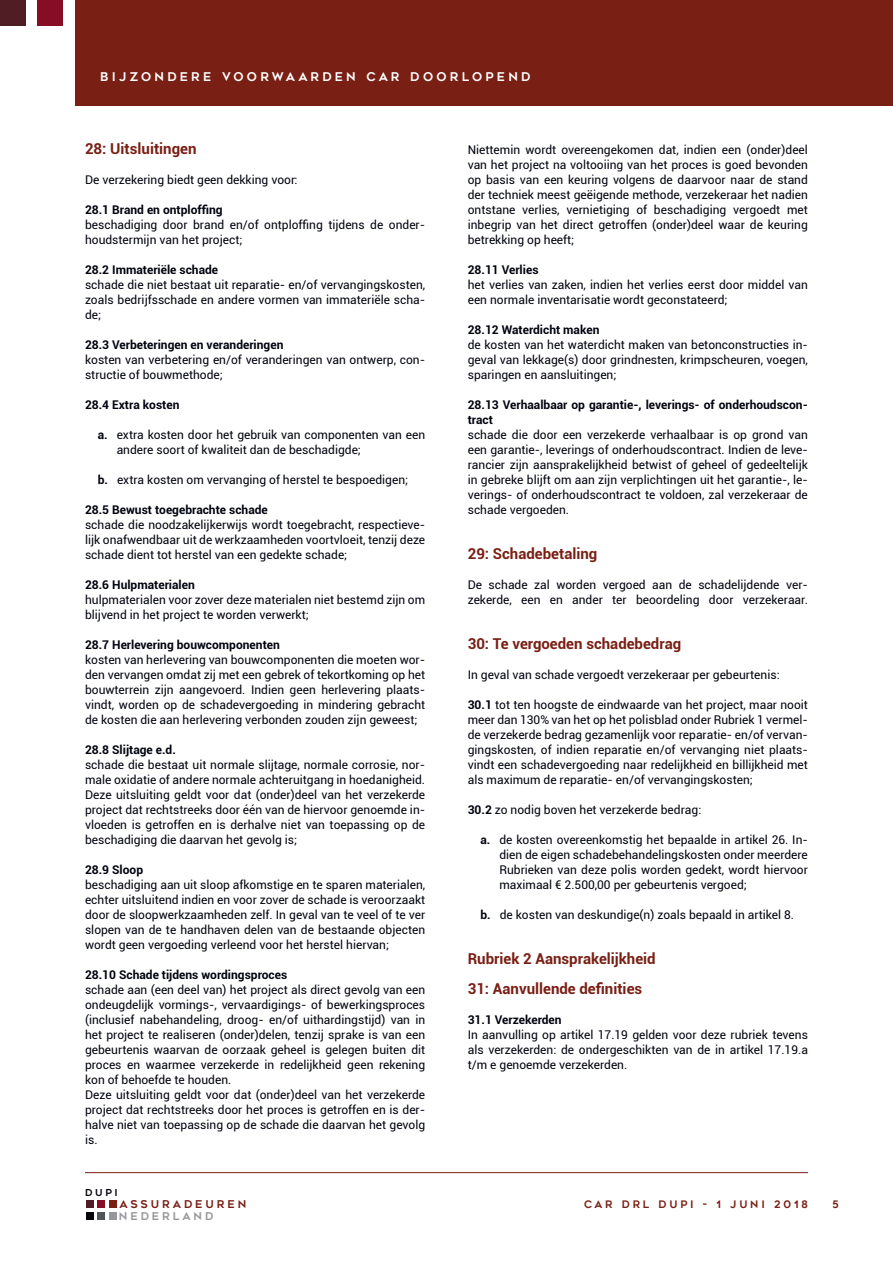
<style>
.page{position:relative;width:893px;height:1263px;background:#fff}
.page>*{position:absolute;margin:0;border:0;box-sizing:border-box;transform-origin:0 0}
.t1{font:700 15px/30px "Roboto";color:#791f14}
.t2{font:12px/15px "Roboto";color:#00030f;text-align:justify}
.t3{font:700 12px/15px "Roboto";color:#00030f}
.t4{font:12px "Geometos";letter-spacing:.275em;color:#fff}
.t5{font:10.8px "Geometos";letter-spacing:.275em;color:#7a1f15}
.t6{font:10.8px "Geometos";letter-spacing:.275em;color:#95979a}
.t7{font:10.35px "Geometos";letter-spacing:.275em;color:#791f14}
.t8{font:9.6px "Geometos";color:#05060b}
.s1{font-weight:700}
</style>
<div class="page">
<div style="left:0;top:0;width:25px;height:25px;background:#4f1d23"></div>
<div style="left:38px;top:0;width:25px;height:25px;background:#870d27"></div>
<div style="left:75px;top:0;width:818px;height:106px;background:#791f14"></div>
<hr style="left:85px;top:1172px;width:723px;height:1px;background:#791f14">
<div style="left:86px;top:1212px;width:8px;height:7px;background:#05060b"></div>
<div style="left:97px;top:1212px;width:8px;height:7px;background:#50545b"></div>
<div style="left:109px;top:1212px;width:8px;height:7px;background:#95979a"></div>
<div style="left:86px;top:1200px;width:8px;height:8px;background:#4f1d23"></div>
<div style="left:97px;top:1200px;width:8px;height:8px;background:#870d27"></div>
<div style="left:109px;top:1200px;width:8px;height:8px;background:#7a1f15"></div>
<p class="t4" style="left:100px;top:70px;width:432px">BIJZONDERE VOORWAARDEN CAR DOORLOPEND</p>
<p class="t1" style="left:85px;top:133px;width:113px">28: Uitsluitingen</p>
<p class="t2" style="left:85px;top:172px;width:214px">De verzekering biedt geen dekking voor:</p>
<p class="t3" style="left:85px;top:202px;width:139px">28.1 Brand en ontploffing</p>
<p class="t2" style="left:85px;top:217px;width:342px">beschadiging door brand en/of ontploffing tijdens de onder&shy;houdstermijn van het project;</p>
<p class="t3" style="left:85px;top:262px;width:135px">28.2 Immateriële schade</p>
<p class="t2" style="left:85px;top:277px;width:342px">schade die niet bestaat uit reparatie- en/of vervangingskosten, zoals bedrijfsschade en andere vormen van immateriële scha&shy;de;</p>
<p class="t3" style="left:85px;top:337px;width:200px">28.3 Verbeteringen en veranderingen</p>
<p class="t2" style="left:85px;top:352px;width:342px">kosten van verbetering en/of veranderingen van ontwerp, con&shy;structie of bouwmethode;</p>
<p class="t3" style="left:85px;top:397px;width:96px">28.4 Extra kosten</p>
<p class="t2" style="left:117px;top:427px;width:310px;text-indent:-19px"><span class="s1">a.</span> extra kosten door het gebruik van componenten van een andere soort of kwaliteit dan de beschadigde;</p>
<p class="t2" style="left:98px;top:472px;width:312px"><span class="s1">b.</span> extra kosten om vervanging of herstel te bespoedigen;</p>
<p class="t3" style="left:85px;top:502px;width:184px">28.5 Bewust toegebrachte schade</p>
<p class="t2" style="left:85px;top:517px;width:342px">schade die noodzakelijkerwijs wordt toegebracht, respectieve&shy;lijk onafwendbaar uit de werkzaamheden voortvloeit, tenzij deze schade dient tot herstel van een gedekte schade;</p>
<p class="t3" style="left:85px;top:577px;width:111px">28.6 Hulpmaterialen</p>
<p class="t2" style="left:85px;top:592px;width:342px">hulpmaterialen voor zover deze materialen niet bestemd zijn om blijvend in het project te worden verwerkt;</p>
<p class="t3" style="left:85px;top:637px;width:196px">28.7 Herlevering bouwcomponenten</p>
<p class="t2" style="left:85px;top:652px;width:342px">kosten van herlevering van bouwcomponenten die moeten wor&shy;den vervangen omdat zij met een gebrek of tekortkoming op het bouwterrein zijn aangevoerd. Indien geen herlevering plaats&shy;vindt, worden op de schadevergoeding in mindering gebracht de kosten die aan herlevering verbonden zouden zijn geweest;</p>
<p class="t3" style="left:85px;top:742px;width:92px">28.8 Slijtage e.d.</p>
<p class="t2" style="left:85px;top:757px;width:342px">schade die bestaat uit normale slijtage, normale corrosie, nor&shy;male oxidatie of andere normale achteruitgang in hoedanigheid.<br>Deze uitsluiting geldt voor dat (onder)deel van het verzekerde project dat rechtstreeks door één van de hiervoor genoemde in&shy;vloeden is getroffen en is derhalve niet van toepassing op de beschadiging die daarvan het gevolg is;</p>
<p class="t3" style="left:85px;top:862px;width:60px">28.9 Sloop</p>
<p class="t2" style="left:85px;top:877px;width:342px">beschadiging aan uit sloop afkomstige en te sparen materialen, echter uitsluitend indien en voor zover de schade is veroorzaakt door de sloopwerkzaamheden zelf. In geval van te veel of te ver slopen van de te handhaven delen van de bestaande objecten wordt geen vergoeding verleend voor het herstel hiervan;</p>
<p class="t3" style="left:85px;top:967px;width:204px">28.10 Schade tijdens wordingsproces</p>
<p class="t2" style="left:85px;top:982px;width:342px;text-align:left">schade aan (een deel van) het project als direct gevolg van een ondeugdelijk vormings-, vervaardigings- of bewerkingsproces (inclusief nabehandeling, droog- en/of uithardingstijd) van in het project te realiseren (onder)delen, tenzij sprake is van een gebeurtenis waarvan de oorzaak geheel is gelegen buiten dit proces en waarmee verzekerde in redelijkheid geen rekening kon of behoefde te houden.<br>Deze uitsluiting geldt voor dat (onder)deel van het verzekerde project dat rechtstreeks door het proces is getroffen en is der&shy;halve niet van toepassing op de schade die daarvan het gevolg is.</p>
<p class="t8" style="left:85px;top:1187px;width:34px">DUPI</p>
<p class="t2" style="left:468px;top:142px;width:342px">Niettemin wordt overeengekomen dat, indien een (onder)deel van het project na voltooiing van het proces is goed bevonden op basis van een keuring volgens de daarvoor naar de stand der techniek meest geëigende methode, verzekeraar het nadien ontstane verlies, vernietiging of beschadiging vergoedt met inbegrip van het direct getroffen (onder)deel waar de keuring betrekking op heeft;</p>
<p class="t3" style="left:468px;top:262px;width:72px">28.11 Verlies</p>
<p class="t2" style="left:468px;top:277px;width:342px">het verlies van zaken, indien het verlies eerst door middel van een normale inventarisatie wordt geconstateerd;</p>
<p class="t3" style="left:468px;top:322px;width:133px">28.12 Waterdicht maken</p>
<p class="t2" style="left:468px;top:337px;width:342px">de kosten van het waterdicht maken van betonconstructies in&shy;geval van lekkage(s) door grindnesten, krimpscheuren, voegen, sparingen en aansluitingen;</p>
<p class="t3" style="left:468px;top:397px;width:342px">28.13 Verhaalbaar op garantie-, leverings- of onderhoudscon&shy;tract</p>
<p class="t2" style="left:468px;top:427px;width:342px">schade die door een verzekerde verhaalbaar is op grond van een garantie-, leverings of onderhoudscontract. Indien de leve&shy;rancier zijn aansprakelijkheid betwist of geheel of gedeeltelijk in gebreke blijft om aan zijn verplichtingen uit het garantie-, le&shy;verings- of onderhoudscontract te voldoen, zal verzekeraar de schade vergoeden.</p>
<p class="t1" style="left:468px;top:538px;width:131px">29: Schadebetaling</p>
<p class="t2" style="left:468px;top:577px;width:342px">De schade zal worden vergoed aan de schadelijdende ver&shy;zekerde, een en ander ter beoordeling door verzekeraar.</p>
<p class="t1" style="left:468px;top:628px;width:215px">30: Te vergoeden schadebedrag</p>
<p class="t2" style="left:468px;top:667px;width:313px">In geval van schade vergoedt verzekeraar per gebeurtenis:</p>
<p class="t2" style="left:468px;top:697px;width:342px"><span class="s1">30.1</span> tot ten hoogste de eindwaarde van het project, maar nooit meer dan 130% van het op het polisblad onder Rubriek 1 vermel&shy;de verzekerde bedrag gezamenlijk voor reparatie- en/of vervan&shy;gingskosten, of indien reparatie en/of vervanging niet plaats&shy;vindt een schadevergoeding naar redelijkheid en billijkheid met als maximum de reparatie- en/of vervangingskosten;</p>
<p class="t2" style="left:468px;top:802px;width:235px"><span class="s1">30.2</span> zo nodig boven het verzekerde bedrag:</p>
<p class="t2" style="left:499px;top:832px;width:310px;text-indent:-19px"><span class="s1">a.</span> de kosten overeenkomstig het bepaalde in artikel 26. In&shy;dien de eigen schadebehandelingskosten onder meerdere Rubrieken van deze polis worden gedekt, wordt hiervoor maximaal € 2.500,00 per gebeurtenis vergoed;</p>
<p class="t2" style="left:480px;top:907px;width:315px"><span class="s1">b.</span> de kosten van deskundige(n) zoals bepaald in artikel 8.</p>
<p class="t1" style="left:468px;top:943px;width:189px">Rubriek 2 Aansprakelijkheid<br>31: Aanvullende definities</p>
<p class="t3" style="left:468px;top:1012px;width:95px">31.1 Verzekerden</p>
<p class="t2" style="left:468px;top:1027px;width:342px">In aanvulling op artikel 17.19 gelden voor deze rubriek tevens als verzekerden: de ondergeschikten van de in artikel 17.19.a t/m e genoemde verzekerden.</p>
<p class="t5" style="left:120px;top:1198px;width:128px">ASSURADEUREN</p>
<p class="t7" style="left:584px;top:1199px;width:225px">CAR DRL DUPI - 1 JUNI 2018</p>
<p class="t7" style="left:833px;top:1199px;width:8px">5</p>
<p class="t6" style="left:119px;top:1209px;width:96px">NEDERLAND</p>
</div>
